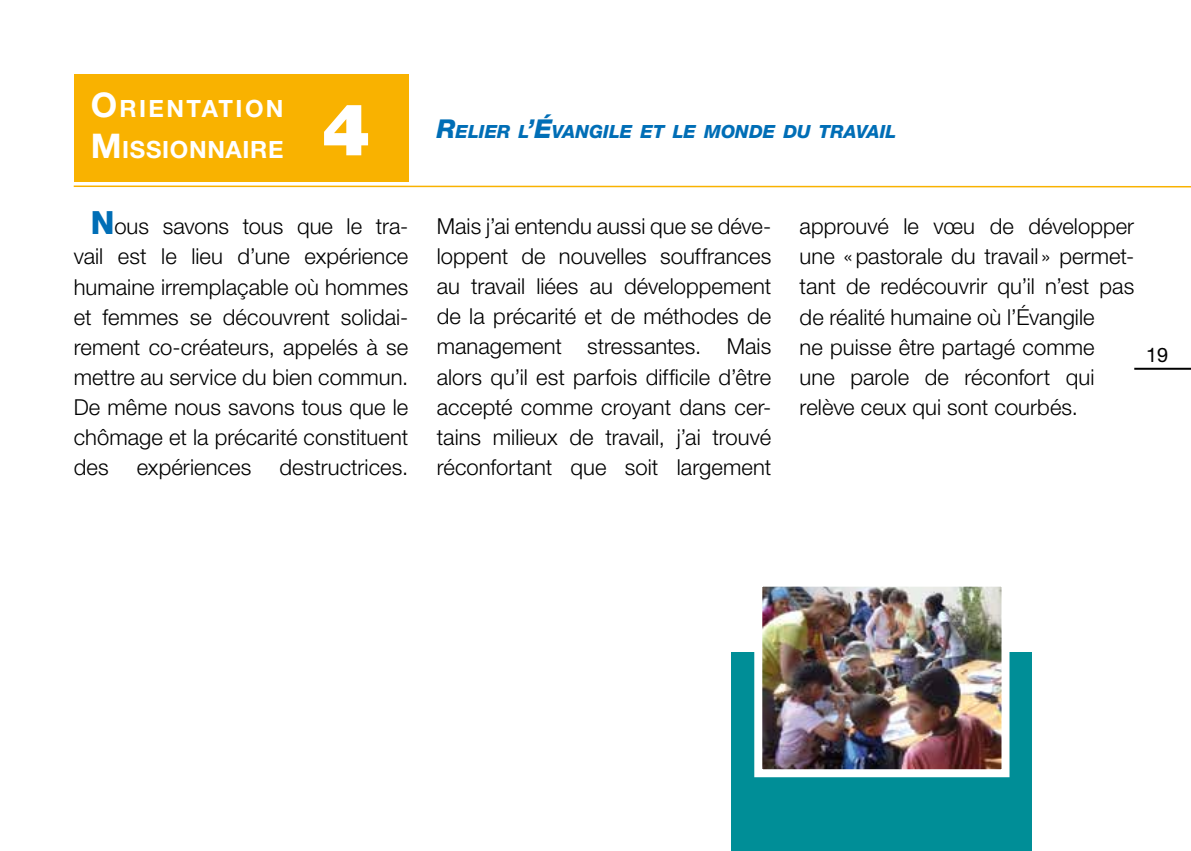
<style>
.page{position:relative;width:1191px;height:851px;background:#fff}
.page>*{position:absolute;margin:0;border:0;box-sizing:border-box;transform-origin:0 0}
.t1{font:900 72px "Helvetica Neue LT";color:#fff}
.t2{font:700 23.8px/40.8px "Helvetica Neue LT";letter-spacing:.03em;color:#fff}
.t3{font:300 22px/30px "Helvetica Neue LT";letter-spacing:.005em;color:#000;text-align:justify}
.t4{font:20px "Helvetica Neue LT";color:#000}
.t5{font:italic 800 18.2px "Helvetica Neue LT";color:#006eb6}
.s1{font-size:34px}
.s2{font-size:26px}
.s3{font-weight:800;font-size:32px;color:#006eb6}
</style>
<div class="page">
<hr style="left:74px;top:185px;width:1117px;height:2px;background:#f9b200">
<div style="left:731px;top:652px;width:301px;height:198px;background:#008e97"></div>
<img style="left:763px;top:587px;width:237px;height:181px">
<div style="left:754px;top:578px;width:255px;height:199px;border:8px solid #fff"></div>
<div style="left:74px;top:74px;width:334px;height:107px;background:#f9b200"></div>
<hr style="left:1134px;top:368px;width:57px;height:2px;background:#000">
<p class="t2" style="left:91px;top:88px;width:194px"><span class="s1">O</span>RIENTATION<br><span class="s1">M</span> ISSIONNAIRE</p>
<p class="t1" style="left:322px;top:87px;width:50px">4</p>
<p class="t5" style="left:437px;top:120px;width:461px"><span class="s2">R</span>ELIER L<span class="s2">’É</span>VANGILE ET LE MONDE DU TRAVAIL</p>
<p class="t3" style="left:74px;top:211px;width:336px;text-indent:17px"><span class="s3">N</span>ous savons tous que le tra&shy;vail est le lieu d’une expérience humaine irremplaçable où hommes et femmes se découvrent solidai&shy;rement co-créateurs, appelés à se mettre au service du bien commun.<br>De même nous savons tous que le chômage et la précarité constituent des</p>
<p class="t3" style="left:137px;top:451px;width:116px">expériences</p>
<p class="t3" style="left:279px;top:451px;width:130px">destructrices.</p>
<p class="t3" style="left:437px;top:211px;width:336px">Mais j’ai entendu aussi que se déve&shy;loppent de nouvelles souffrances au travail liées au développement de la précarité et de méthodes de management stressantes. Mais alors qu’il est parfois difficile d’être accepté comme croyant dans cer&shy;tains milieux de travail, j’ai trouvé réconfortant que soit largement</p>
<p class="t3" style="left:799px;top:211px;width:336px;text-align:left">approuvé le vœu de développer une «pastorale du travail » permet&shy;tant de redécouvrir qu’il n’est pas de réalité humaine où l’Évangile<br>ne puisse être partagé comme une parole de réconfort qui relève ceux qui sont courbés.</p>
<p class="t4" style="left:1146px;top:343px;width:24px">19</p>
</div>
